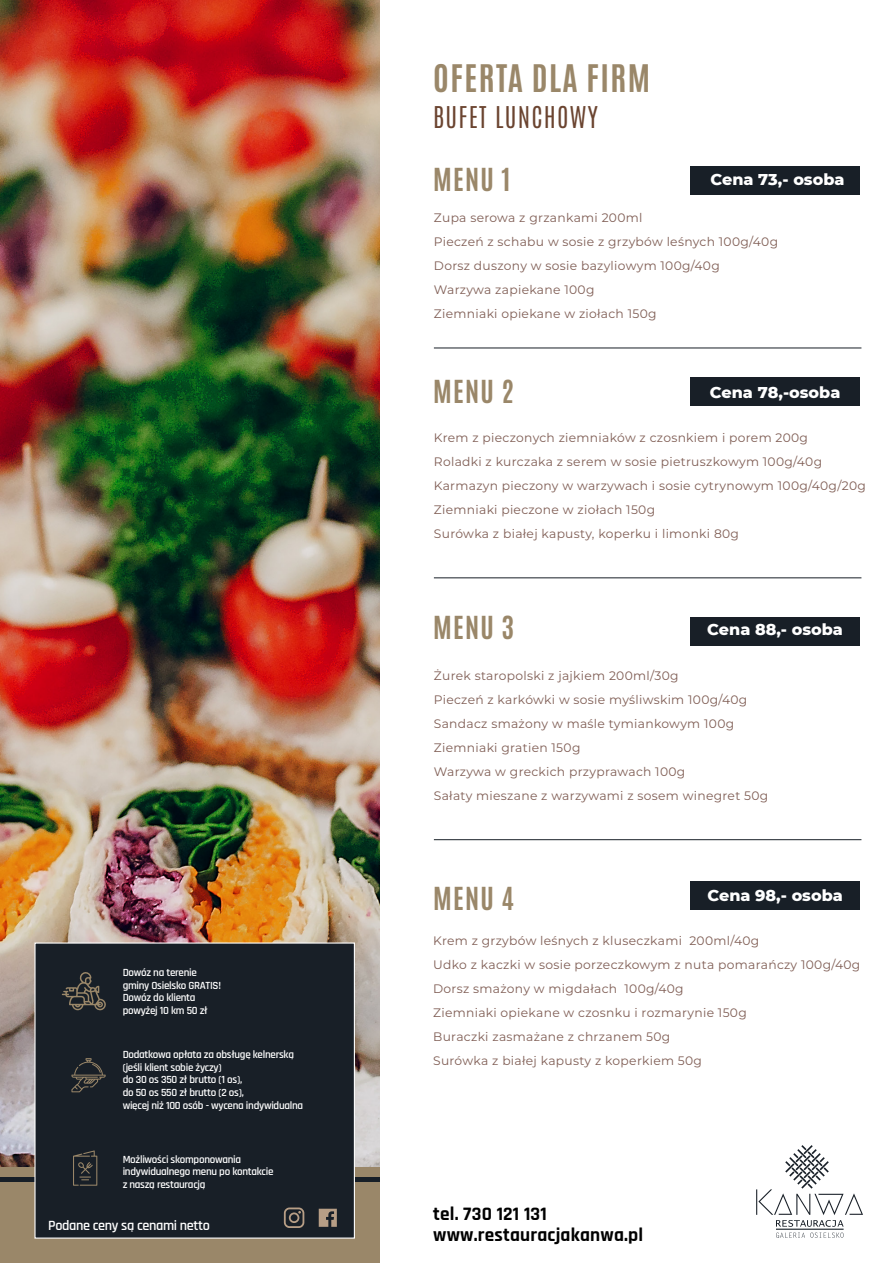
<style>
.page{position:relative;width:893px;height:1263px;background:#fff}
.page>*{position:absolute;margin:0;border:0;box-sizing:border-box;transform-origin:0 0}
.t1{font:700 32.25px "Antonio";letter-spacing:.05em;color:#9a8769}
.t2{font:700 27px "Antonio";letter-spacing:.05em;color:#9a8769}
.t3{font:300 25.5px "Antonio";letter-spacing:.05em;color:#6b4430}
.t4{font:700 19.2px/20.9px "Rajdhani";letter-spacing:.01em;color:#000}
.t5{font:800 16.05px "Montserrat";color:#fff}
.t6{font:600 14.25px "Rajdhani";letter-spacing:-.025em;color:#fff}
.t7{font:700 13.5px "Jost";color:#1d1d1b}
.t8{font:12.3px/24px "Montserrat";letter-spacing:.025em;color:#7f5d54}
.t9{font:600 11.1px/12.6px "Rajdhani";letter-spacing:-.025em;color:#fff}
</style>
<div class="page">
<img style="left:0;top:0;width:380px;height:1168px">
<div style="left:0;top:1168px;width:893px;height:95px;background:#9a8769"></div>
<hr style="left:0;top:1177px;width:893px;height:4px;background:#181f27">
<div style="left:380px;top:0;width:513px;height:1263px;background:#fff"></div>
<svg style="left:756px;top:1145px;width:107px;height:93px"></svg>
<hr style="left:434px;top:348px;width:427px;height:1px;background:#181f27">
<hr style="left:434px;top:577px;width:427px;height:1px;background:#181f27">
<hr style="left:434px;top:839px;width:427px;height:1px;background:#181f27">
<div style="left:34px;top:942px;width:321px;height:296px;background:#181f27;border:1px solid #fff"></div>
<svg style="left:71px;top:1058px;width:35px;height:34px"></svg>
<svg style="left:62px;top:972px;width:44px;height:39px"></svg>
<svg style="left:73px;top:1150px;width:24px;height:36px"></svg>
<svg style="left:319px;top:1209px;width:18px;height:18px"></svg>
<svg style="left:284px;top:1207px;width:20px;height:21px"></svg>
<div style="left:690px;top:166px;width:170px;height:28px;background:#181f27"></div>
<div style="left:690px;top:378px;width:170px;height:28px;background:#181f27"></div>
<div style="left:690px;top:617px;width:170px;height:28px;background:#181f27"></div>
<div style="left:690px;top:881px;width:170px;height:28px;background:#181f27"></div>
<p class="t9" style="left:123px;top:966px;width:100px">Dowóz na terenie gminy Osielsko GRATIS!<br>Dowóz do klienta powyżej 10 km 50 zł</p>
<p class="t9" style="left:123px;top:1049px;width:182px">Dodatkowa opłata za obsługę kelnerską (jeśli klient sobie życzy)<br>do 30 os 350 zł brutto (1 os),<br>do 50 os 550 zł brutto (2 os),<br>więcej niż 100 osób - wycena indywidualna</p>
<p class="t7" style="left:214px;top:1079px;width:6px">·</p>
<p class="t9" style="left:123px;top:1153px;width:152px">Możliwości skomponowania indywidualnego menu po kontakcie z naszą restauracją</p>
<p class="t6" style="left:48px;top:1216px;width:163px">Podane ceny są cenami netto</p>
<h1 class="t1" style="left:433px;top:55px;width:219px">OFERTA DLA FIRM</h1>
<h3 class="t3" style="left:433px;top:99px;width:166px">BUFET LUNCHOWY</h3>
<h2 class="t2" style="left:433px;top:160px;width:79px">MENU 1</h2>
<h3 class="t5" style="left:710px;top:168px;width:136px">Cena 73,- osoba</h3>
<p class="t8" style="left:434px;top:205px;width:346px">Zupa serowa z grzankami 200ml<br>Pieczeń z schabu w sosie z grzybów leśnych 100g/40g Dorsz duszony w sosie bazyliowym 100g/40g Warzywa zapiekane 100g<br>Ziemniaki opiekane w ziołach 150g</p>
<h2 class="t2" style="left:433px;top:372px;width:82px">MENU 2</h2>
<h3 class="t5" style="left:710px;top:380px;width:132px">Cena 78,-osoba</h3>
<p class="t8" style="left:434px;top:425px;width:433px">Krem z pieczonych ziemniaków z czosnkiem i porem 200g<br>Roladki z kurczaka z serem w sosie pietruszkowym 100g/40g Karmazyn pieczony w warzywach i sosie cytrynowym 100g/40g/20g Ziemniaki pieczone w ziołach 150g<br>Surówka z białej kapusty, koperku i limonki 80g</p>
<h2 class="t2" style="left:433px;top:608px;width:82px">MENU 3</h2>
<h3 class="t5" style="left:707px;top:618px;width:137px">Cena 88,- osoba</h3>
<p class="t8" style="left:434px;top:663px;width:336px">Żurek staropolski z jajkiem 200ml/30g<br>Pieczeń z karkówki w sosie myśliwskim 100g/40g Sandacz smażony w maśle tymiankowym 100g Ziemniaki gratien 150g<br>Warzywa w greckich przyprawach 100g<br>Sałaty mieszane z warzywami z sosem winegret 50g</p>
<h2 class="t2" style="left:433px;top:879px;width:82px">MENU 4</h2>
<h3 class="t5" style="left:707px;top:883px;width:137px">Cena 98,- osoba</h3>
<p class="t8" style="left:433px;top:928px;width:429px">Krem z grzybów leśnych z kluseczkami 200ml/40g<br>Udko z kaczki w sosie porzeczkowym z nuta pomarańczy 100g/40g Dorsz smażony w migdałach 100g/40g<br>Ziemniaki opiekane w czosnku i rozmarynie 150g<br>Buraczki zasmażane z chrzanem 50g<br>Surówka z białej kapusty z koperkiem 50g</p>
<h3 class="t4" style="left:433px;top:1204px;width:212px">tel. 730 121 131 www.restauracjakanwa.pl</h3>
</div>
